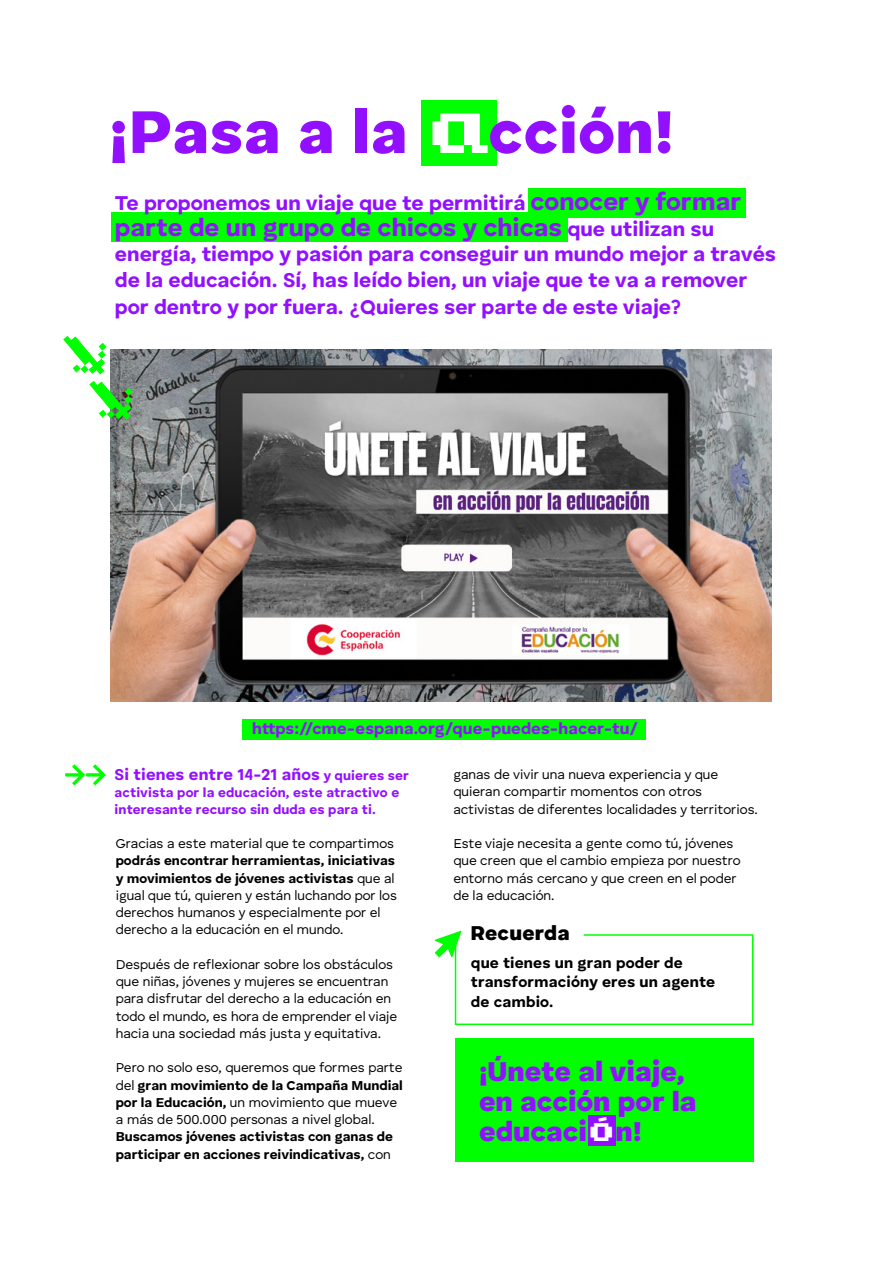
<style>
.page{position:relative;width:893px;height:1263px;background:#fff}
.page>*{position:absolute;margin:0;border:0;box-sizing:border-box;transform-origin:0 0}
.t1{font:900 63px "Human Sans";letter-spacing:.01em;color:#9210ff}
.t2{font:900 28.5px/30px "Human Sans";color:#9210ff}
.t3{font:700 25.5px "Human Sans";color:#9210ff}
.t4{font:700 21px/26.2px "Human Sans";color:#9210ff}
.t5{font:900 21px "Human Sans";letter-spacing:.01em;color:#000}
.t6{font:700 16.5px "Human Sans";letter-spacing:.01em;color:#9210ff}
.t7{font:700 15.45px/19.5px "Human Sans";letter-spacing:.01em;color:#000}
.t8{font:13.5px/17.2px "Human Sans";color:#000}
.t9{font:700 13.5px/17.2px "Human Sans";color:#000}
.t10{font:700 13.5px/17.2px "Human Sans";letter-spacing:.01em;color:#9210ff}
.s1{font-family:"Kongtext";font-weight:400;color:#fff}
.s2{font-size:25.5px}
.s3{font-size:21px}
.s4{font-size:13.5px}
.s5{font-weight:700}
.s6{font-weight:400}
</style>
<div class="page">
<div style="left:455px;top:1039px;width:298px;height:123px;background:#0f0"></div>
<div style="left:111px;top:212px;width:457px;height:30px;background:#0f0"></div>
<div style="left:242px;top:719px;width:403px;height:20px;background:#0f0"></div>
<div style="left:528px;top:188px;width:218px;height:30px;background:#0f0"></div>
<img style="left:111px;top:349px;width:660px;height:353px">
<div style="left:421px;top:100px;width:75px;height:66px;background:#0f0"></div>
<svg style="left:63px;top:336px;width:44px;height:39px"></svg>
<svg style="left:89px;top:381px;width:44px;height:39px"></svg>
<svg style="left:65px;top:764px;width:41px;height:21px"></svg>
<svg style="left:435px;top:931px;width:319px;height:95px"></svg>
<div style="left:588px;top:1115px;width:28px;height:30px;background:#9210ff"></div>
<h1 class="t1" style="left:109px;top:95px;width:566px">¡Pasa a la <span class="s1">a</span>cción!</h1>
<h3 class="t4" style="left:115px;top:191px;width:628px">Te proponemos un viaje que te permitirá <span class="s2">conocer y formar</span></h3>
<h3 class="t3" style="left:115px;top:212px;width:601px">parte de un grupo de chicos y chicas <span class="s3">que utilizan su</span></h3>
<h3 class="t4" style="left:115px;top:242px;width:663px">energía, tiempo y pasión para conseguir un mundo mejor a través de la educación. Sí, has leído bien, un viaje que te va a remover por dentro y por fuera. ¿Quieres ser parte de este viaje?</h3>
<p class="t6" style="left:252px;top:719px;width:387px">https://cme-espana.org/que-puedes-hacer-tu/</p>
<p class="t6" style="left:115px;top:765px;width:296px">Si tienes entre 14-21 años <span class="s4">y quieres ser</span></p>
<p class="t10" style="left:115px;top:784px;width:286px">activista por la educación, este atractivo e interesante recurso sin duda es para ti.</p>
<p class="t8" style="left:116px;top:835px;width:280px">Gracias a este material que te compartimos</p>
<p class="t8" style="left:116px;top:853px;width:283px"><span class="s5">podrás encontrar herramientas, iniciativas y movimientos de jóvenes activistas</span> que al igual que tú, quieren y están luchando por los derechos humanos y especialmente por el derecho a la educación en el mundo.</p>
<p class="t8" style="left:116px;top:956px;width:283px">Después de reflexionar sobre los obstáculos que niñas, jóvenes y mujeres se encuentran para disfrutar del derecho a la educación en todo el mundo, es hora de emprender el viaje hacia una sociedad más justa y equitativa.</p>
<p class="t8" style="left:116px;top:1060px;width:289px">Pero no solo eso, queremos que formes parte del <span class="s5">gran movimiento de la Campaña Mundial por la Educación,</span> un movimiento que mueve a más de 500.000 personas a nivel global.</p>
<p class="t9" style="left:116px;top:1129px;width:279px">Buscamos jóvenes activistas con ganas de participar en acciones reivindicativas, <span class="s6">con</span></p>
<p class="t8" style="left:453px;top:766px;width:306px">ganas de vivir una nueva experiencia y que quieran compartir momentos con otros activistas de diferentes localidades y territorios.</p>
<p class="t8" style="left:453px;top:835px;width:289px">Este viaje necesita a gente como tú, jóvenes que creen que el cambio empieza por nuestro entorno más cercano y que creen en el poder de la educación.</p>
<h3 class="t5" style="left:471px;top:920px;width:101px">Recuerda</h3>
<p class="t7" style="left:471px;top:953px;width:246px">que tienes un gran poder de transformacióny eres un agente de cambio.</p>
<h2 class="t2" style="left:479px;top:1058px;width:219px">¡Únete al viaje, en acción por la educaci<span class="s1">o</span>n!</h2>
</div>
